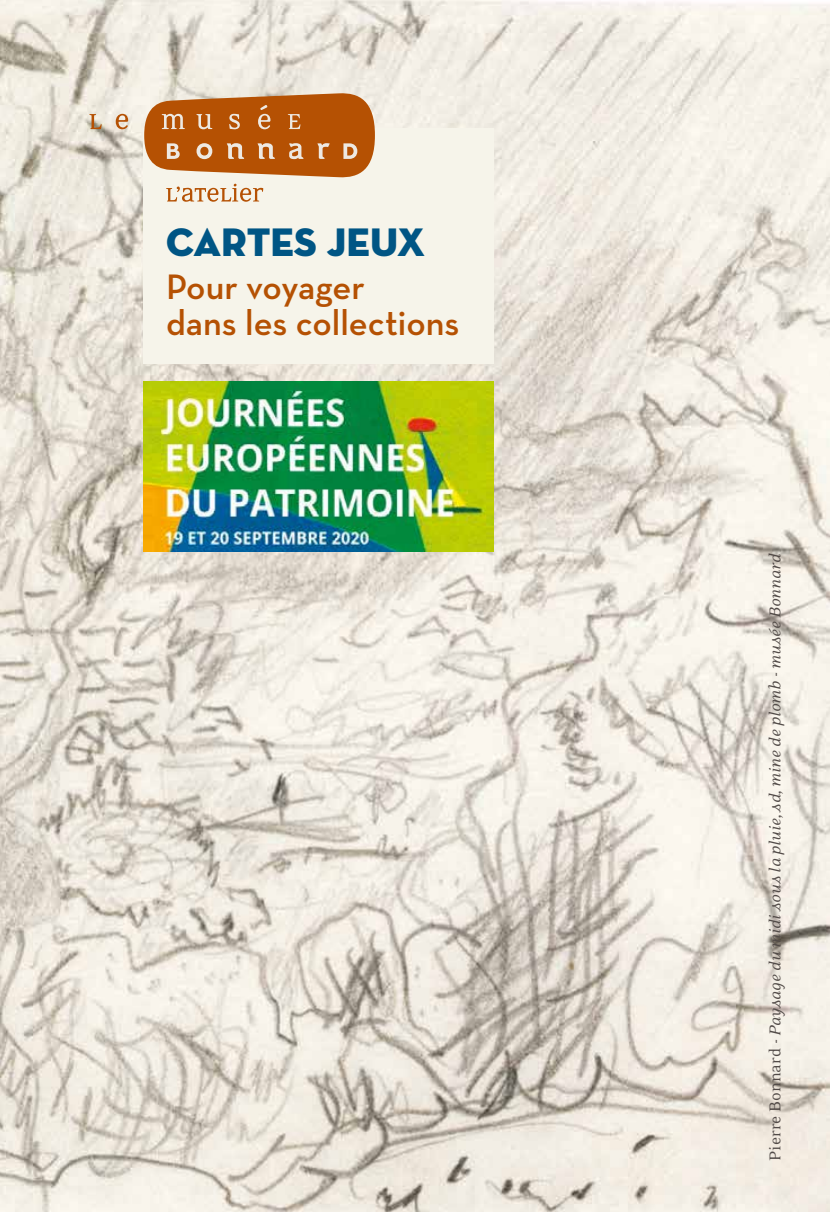
<style>
.page{position:relative;width:830px;height:1212px;background:#fff}
.page>*{position:absolute;margin:0;border:0;box-sizing:border-box;transform-origin:0 0}
.t1{font:40.5px "Neutraface Display Titling";color:#005584}
.t2{font:600 36px/36px "Neutraface Text";color:#b55103}
.t3{font:italic 18px "Eidetic Neo OT";color:#524b48}
.s1{font-style:normal}
</style>
<div class="page">
<img style="left:0;top:0;width:829px;height:1212px">
<div style="left:144px;top:128px;width:349px;height:236px;background:#f6f4ea"></div>
<svg style="left:166px;top:184px;width:97px;height:18px"></svg>
<svg style="left:116px;top:114px;width:12px;height:15px"></svg>
<svg style="left:89px;top:114px;width:13px;height:15px"></svg>
<svg style="left:144px;top:93px;width:231px;height:85px;background:#c17131"></svg>
<img style="left:144px;top:381px;width:349px;height:171px">
<h1 class="t1" style="left:166px;top:217px;width:260px">CARTES JEUX</h1>
<h2 class="t2" style="left:166px;top:268px;width:295px">Pour voyager<br>dans les collections</h2>
<p class="t3" style="left:765px;top:1161px;width:609px;rotate:-90deg"><span class="s1">Pierre Bonnard</span> - Paysage du midi sous la pluie, sd, mine de plomb - musée Bonnard</p>
</div>
